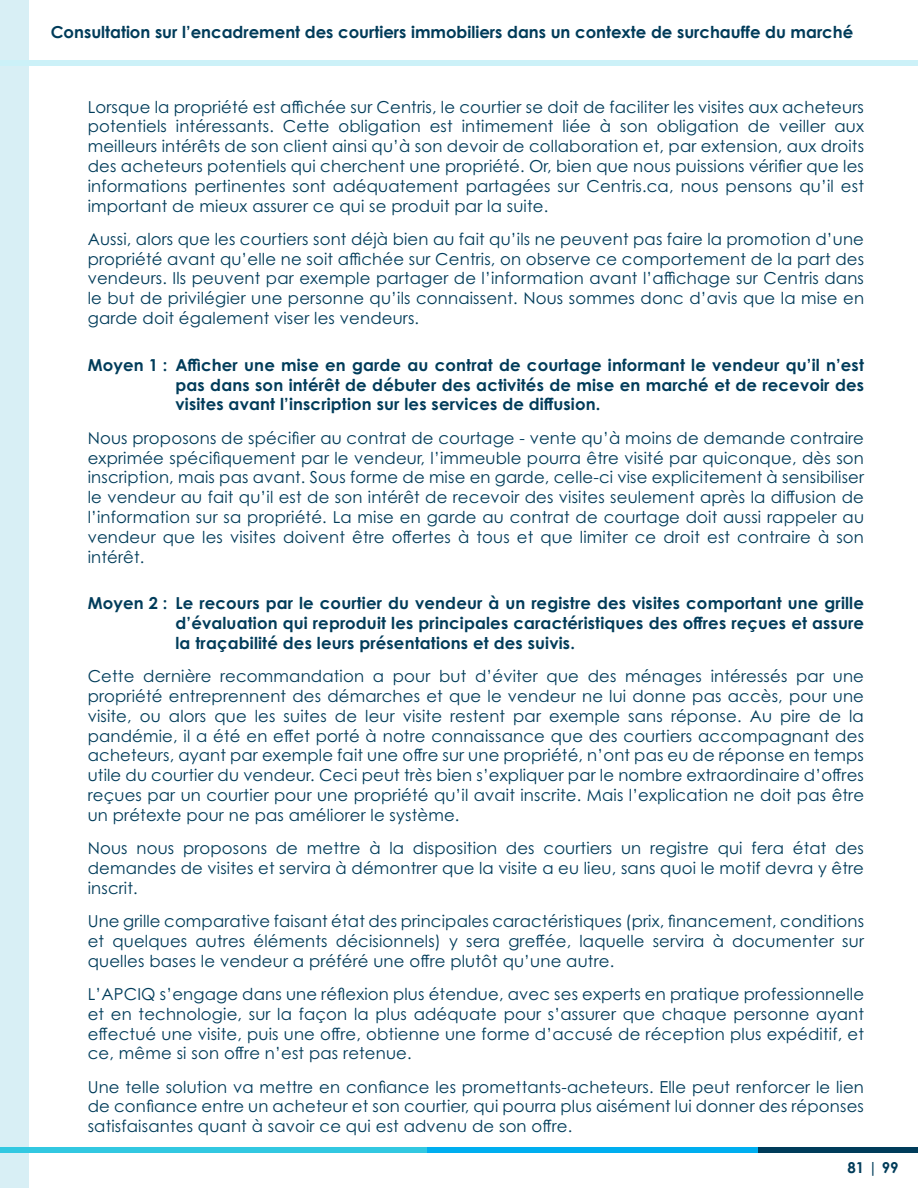
<style>
.page{position:relative;width:918px;height:1188px;background:#fff}
.page>*{position:absolute;margin:0;border:0;box-sizing:border-box;transform-origin:0 0}
.t1{font:16.5px/19.8px "Century Gothic Pro";letter-spacing:.01em;color:#003c5a;text-align:justify}
.t2{font:700 16.5px/19.8px "Century Gothic Pro";letter-spacing:.01em;color:#003c5a;text-align:justify}
.t3{font:700 16.5px "Century Gothic";color:#003c5a}
.t4{font:700 15px "Century Gothic";color:#003c5a}
</style>
<div class="page">
<div style="left:0;top:0;width:29px;height:1188px;background:#d8eff5"></div>
<div style="left:0;top:1147px;width:428px;height:6px;background:#32c8e1"></div>
<div style="left:428px;top:1147px;width:330px;height:6px;background:#00aeef"></div>
<div style="left:758px;top:1147px;width:160px;height:6px;background:#003c5a"></div>
<div style="left:0;top:60px;width:428px;height:6px;background:#ccf1f8"></div>
<div style="left:428px;top:60px;width:330px;height:6px;background:#ccf1f8"></div>
<div style="left:758px;top:60px;width:160px;height:6px;background:#ccf1f8"></div>
<p class="t3" style="left:51px;top:19px;width:804px">Consultation sur l’encadrement des courtiers immobiliers dans un contexte de surchauffe du marché</p>
<p class="t1" style="left:88px;top:97px;width:778px">Lorsque la propriété est affichée sur Centris, le courtier se doit de faciliter les visites aux acheteurs potentiels intéressants. Cette obligation est intimement liée à son obligation de veiller aux meilleurs intérêts de son client ainsi qu’à son devoir de collaboration et, par extension, aux droits des acheteurs potentiels qui cherchent une propriété. Or, bien que nous puissions vérifier que les informations pertinentes sont adéquatement partagées sur Centris.ca, nous pensons qu’il est important de mieux assurer ce qui se produit par la suite.</p>
<p class="t1" style="left:88px;top:229px;width:778px">Aussi, alors que les courtiers sont déjà bien au fait qu’ils ne peuvent pas faire la promotion d’une propriété avant qu’elle ne soit affichée sur Centris, on observe ce comportement de la part des vendeurs. Ils peuvent par exemple partager de l’information avant l’affichage sur Centris dans le but de privilégier une personne qu’ils connaissent. Nous sommes donc d’avis que la mise en garde doit également viser les vendeurs.</p>
<p class="t2" style="left:176px;top:355px;width:690px;text-indent:-88px">Moyen 1 : Afficher une mise en garde au contrat de courtage informant le vendeur qu’il n’est pas dans son intérêt de débuter des activités de mise en marché et de recevoir des visites avant l’inscription sur les services de diffusion.</p>
<p class="t1" style="left:88px;top:428px;width:778px">Nous proposons de spécifier au contrat de courtage - vente qu’à moins de demande contraire exprimée spécifiquement par le vendeur, l’immeuble pourra être visité par quiconque, dès son inscription, mais pas avant. Sous forme de mise en garde, celle-ci vise explicitement à sensibiliser le vendeur au fait qu’il est de son intérêt de recevoir des visites seulement après la diffusion de l’information sur sa propriété. La mise en garde au contrat de courtage doit aussi rappeler au vendeur que les visites doivent être offertes à tous et que limiter ce droit est contraire à son intérêt.</p>
<p class="t2" style="left:176px;top:593px;width:690px;text-indent:-88px">Moyen 2 : Le recours par le courtier du vendeur à un registre des visites comportant une grille d’évaluation qui reproduit les principales caractéristiques des offres reçues et assure la traçabilité des leurs présentations et des suivis.</p>
<p class="t1" style="left:88px;top:666px;width:778px">Cette dernière recommandation a pour but d’éviter que des ménages intéressés par une propriété entreprennent des démarches et que le vendeur ne lui donne pas accès, pour une visite, ou alors que les suites de leur visite restent par exemple sans réponse. Au pire de la pandémie, il a été en effet porté à notre connaissance que des courtiers accompagnant des acheteurs, ayant par exemple fait une offre sur une propriété, n’ont pas eu de réponse en temps utile du courtier du vendeur. Ceci peut très bien s’expliquer par le nombre extraordinaire d’offres reçues par un courtier pour une propriété qu’il avait inscrite. Mais l’explication ne doit pas être un prétexte pour ne pas améliorer le système.</p>
<p class="t1" style="left:88px;top:838px;width:778px">Nous nous proposons de mettre à la disposition des courtiers un registre qui fera état des demandes de visites et servira à démontrer que la visite a eu lieu, sans quoi le motif devra y être inscrit.</p>
<p class="t1" style="left:88px;top:911px;width:778px">Une grille comparative faisant état des principales caractéristiques (prix, financement, conditions et quelques autres éléments décisionnels) y sera greffée, laquelle servira à documenter sur quelles bases le vendeur a préféré une offre plutôt qu’une autre.</p>
<p class="t1" style="left:88px;top:984px;width:778px">L’APCIQ s’engage dans une réflexion plus étendue, avec ses experts en pratique professionnelle et en technologie, sur la façon la plus adéquate pour s’assurer que chaque personne ayant effectué une visite, puis une offre, obtienne une forme d’accusé de réception plus expéditif, et ce, même si son offre n’est pas retenue.</p>
<p class="t1" style="left:88px;top:1077px;width:778px">Une telle solution va mettre en confiance les promettants-acheteurs. Elle peut renforcer le lien de confiance entre un acheteur et son courtier, qui pourra plus aisément lui donner des réponses satisfaisantes quant à savoir ce qui est advenu de son offre.</p>
<p class="t4" style="left:848px;top:1156px;width:53px">81 | 99</p>
</div>
